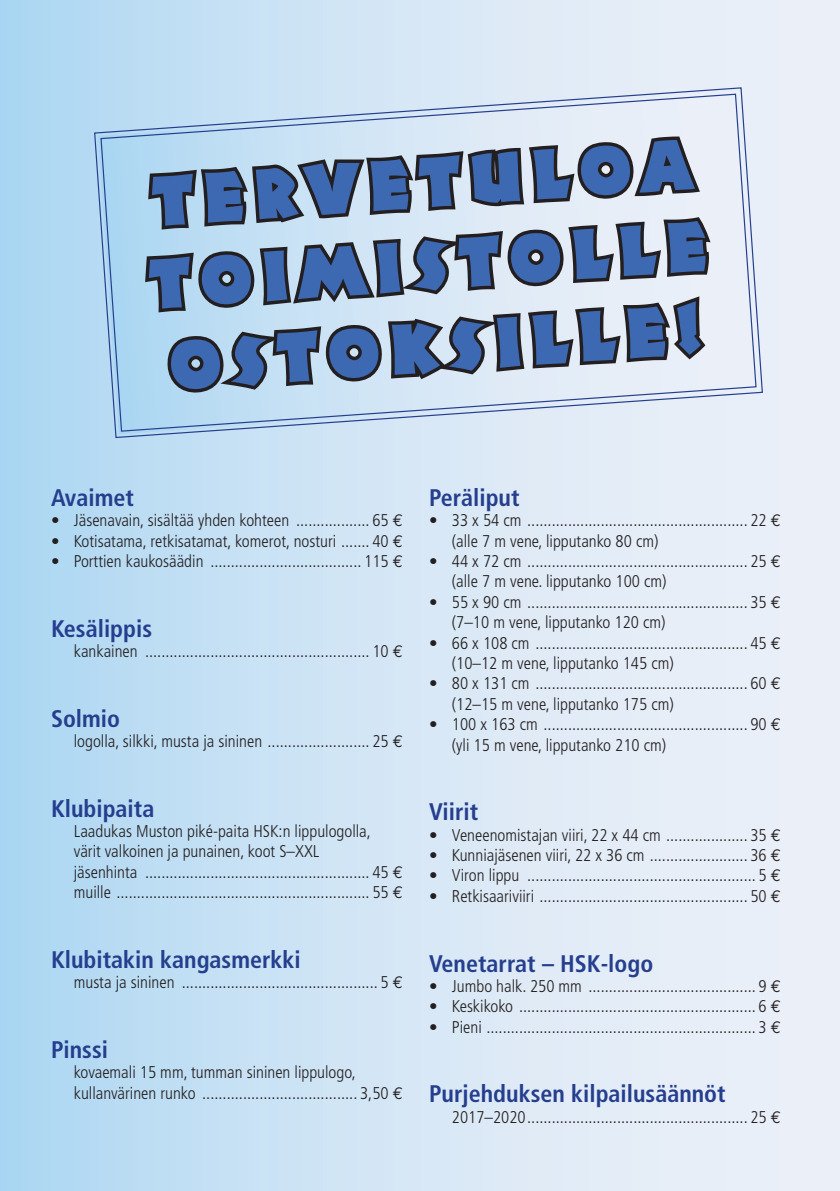
<style>
.page{position:relative;width:840px;height:1191px;background:#fff}
.page>*{position:absolute;margin:0;border:0;box-sizing:border-box;transform-origin:0 0}
.t1{font:68.6px/82.4px "Neuland";color:#3d68b2}
.t2{font:700 condensed 24px "Frutiger";color:#253f8e}
.t3{font:300 condensed 17px/20.4px "Frutiger";color:#231f20}
.t4{font:300 condensed 17px/20.4px "Frutiger LT Std";color:#231f20}
.s1{font-family:"Euro Mono";font-weight:400;font-stretch:normal}
</style>
<div class="page">
<div style="left:0;top:0;width:839px;height:1191px;background:linear-gradient(to right,#b2d9f2,#f4f3f9)"></div>
<svg style="left:141px;top:439px;width:574px;height:119px;background:#d6e7f5"></svg>
<svg style="left:93px;top:87px;width:670px;height:352px;background:#cde0f2"></svg>
<svg style="left:100px;top:93px;width:656px;height:339px;background:#aebdcb"></svg>
<h1 class="t1" style="left:142px;top:162px;width:558px;rotate:-4deg">Tervetuloa toimistolle ostoksille!</h1>
<h2 class="t2" style="left:51px;top:483px;width:84px">Avaimet</h2>
<p class="t3" style="left:51px;top:510px;width:353px">• Jäsenavain, sisältää yhden kohteen .................. 65 <span class="s1">E</span></p>
<p class="t3" style="left:51px;top:531px;width:353px">• Kotisatama, retkisatamat, komerot, nosturi ....... 40 <span class="s1">E</span></p>
<p class="t3" style="left:51px;top:551px;width:353px">• Porttien kaukosäädin ..................................... 115 <span class="s1">E</span></p>
<h2 class="t2" style="left:51px;top:614px;width:102px">Kesälippis</h2>
<p class="t3" style="left:74px;top:641px;width:330px">kankainen ....................................................... 10 <span class="s1">E</span></p>
<h2 class="t2" style="left:51px;top:704px;width:70px">Solmio</h2>
<p class="t3" style="left:74px;top:731px;width:330px">logolla, silkki, musta ja sininen ......................... 25 <span class="s1">E</span></p>
<h2 class="t2" style="left:51px;top:794px;width:105px">Klubipaita</h2>
<p class="t3" style="left:74px;top:821px;width:330px">Laadukas Muston piké-paita HSK:n lippulogolla,<br>värit valkoinen ja punainen, koot S–XXL<br>jäsenhinta ....................................................... 45 <span class="s1">E </span>muille .............................................................. 55 <span class="s1">E</span></p>
<h2 class="t2" style="left:51px;top:945px;width:251px">Klubitakin kangasmerkki</h2>
<p class="t3" style="left:74px;top:972px;width:330px">musta ja sininen ................................................ 5 <span class="s1">E</span></p>
<h2 class="t2" style="left:51px;top:1035px;width:58px">Pinssi</h2>
<p class="t4" style="left:74px;top:1062px;width:330px">kovaemali 15 mm, tumman sininen lippulogo, kullanvärinen runko ...................................... 3,50 <span class="s1">E</span></p>
<h2 class="t2" style="left:429px;top:483px;width:92px">Peräliput</h2>
<p class="t3" style="left:451px;top:510px;width:330px;text-indent:-23px">• 33 x 54 cm ...................................................... 22 <span class="s1">E </span>(alle 7 m vene, lipputanko 80 cm)</p>
<p class="t3" style="left:451px;top:551px;width:330px;text-indent:-23px">• 44 x 72 cm ...................................................... 25 <span class="s1">E </span>(alle 7 m vene. lipputanko 100 cm)</p>
<p class="t3" style="left:451px;top:592px;width:330px;text-indent:-23px">• 55 x 90 cm ...................................................... 35 <span class="s1">E </span>(7–10 m vene, lipputanko 120 cm)</p>
<p class="t3" style="left:451px;top:633px;width:330px;text-indent:-23px">• 66 x 108 cm .................................................... 45 <span class="s1">E </span>(10–12 m vene, lipputanko 145 cm)</p>
<p class="t3" style="left:451px;top:673px;width:330px;text-indent:-23px">• 80 x 131 cm .................................................... 60 <span class="s1">E </span>(12–15 m vene, lipputanko 175 cm)</p>
<p class="t3" style="left:451px;top:714px;width:330px;text-indent:-23px">• 100 x 163 cm .................................................. 90 <span class="s1">E </span>(yli 15 m vene, lipputanko 210 cm)</p>
<h2 class="t2" style="left:429px;top:797px;width:50px">Viirit</h2>
<p class="t4" style="left:429px;top:825px;width:353px">• Veneenomistajan viiri, 22 x 44 cm .................... 35 <span class="s1">E</span></p>
<p class="t4" style="left:429px;top:845px;width:353px">• Kunniajäsenen viiri, 22 x 36 cm ........................ 36 <span class="s1">E</span></p>
<p class="t4" style="left:429px;top:865px;width:353px">• Viron lippu ........................................................ 5 <span class="s1">E</span></p>
<p class="t4" style="left:429px;top:886px;width:353px">• Retkisaariviiri ................................................... 50 <span class="s1">E</span></p>
<h2 class="t2" style="left:429px;top:949px;width:225px">Venetarrat – HSK-logo</h2>
<p class="t4" style="left:429px;top:976px;width:353px">• Jumbo halk. 250 mm ......................................... 9 <span class="s1">E</span></p>
<p class="t4" style="left:429px;top:996px;width:353px">• Keskikoko .......................................................... 6 <span class="s1">E</span></p>
<p class="t4" style="left:429px;top:1017px;width:353px">• Pieni .................................................................. 3 <span class="s1">E</span></p>
<h2 class="t2" style="left:429px;top:1079px;width:298px">Purjehduksen kilpailusäännöt</h2>
<p class="t4" style="left:451px;top:1107px;width:330px">2017–2020...................................................... 25 <span class="s1">E</span></p>
</div>
